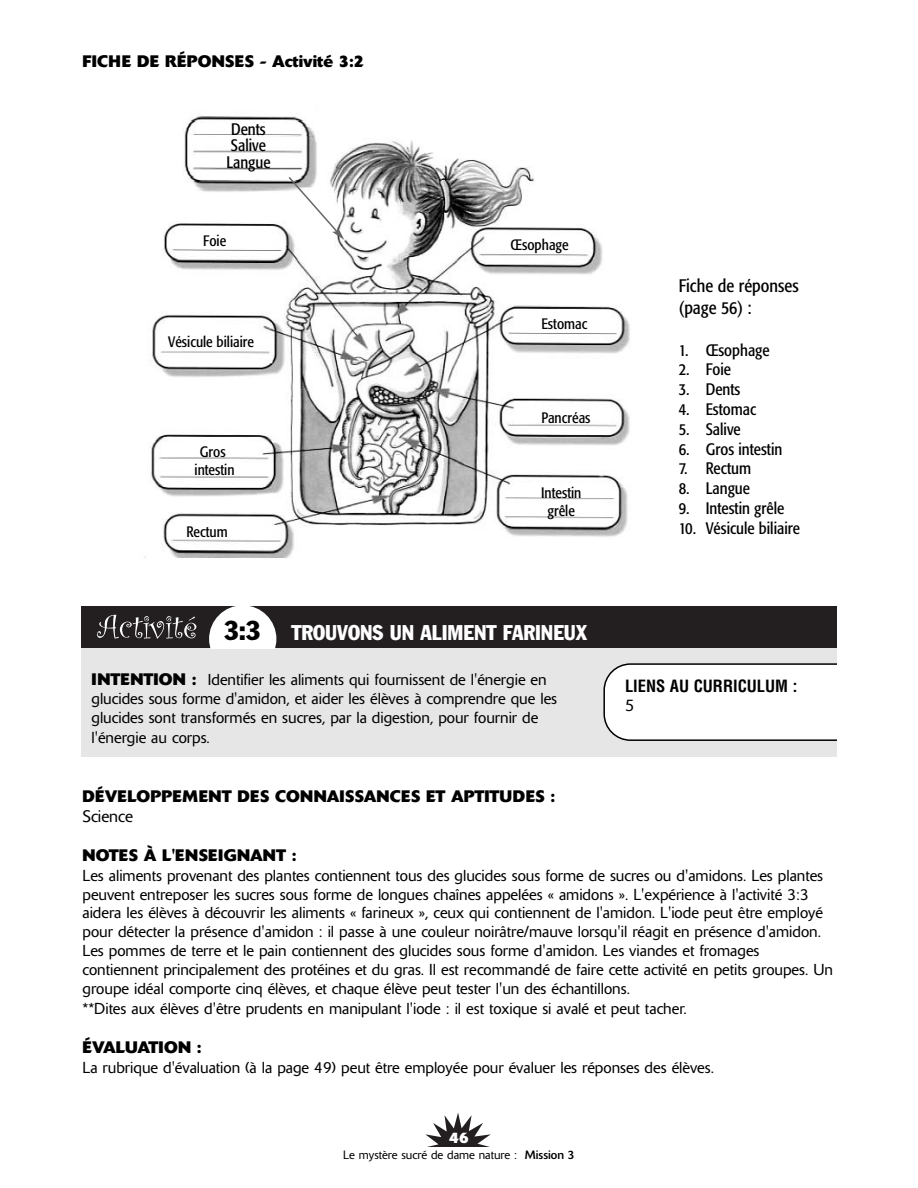
<style>
.page{position:relative;width:918px;height:1188px;background:#fff}
.page>*{position:absolute;margin:0;border:0;box-sizing:border-box;transform-origin:0 0}
.t1{font:condensed 21px "Franklin Gothic";color:#fff}
.t2{font:condensed 18px/21.6px "Formata";color:#000}
.t3{font:condensed 16.5px/16.5px "Formata";color:#000}
.t4{font:700 16.5px "Delta";letter-spacing:.02em;color:#000}
.t5{font:700 16.5px "Delta";color:#000}
.t6{font:700 condensed 16.5px "Helvetica";color:#000}
.t7{font:300 16.5px "Delta";color:#000}
.t8{font:300 15.75px/19px "Delta";color:#000}
.t9{font:condensed 15px/18px "Formata";color:#000;text-align:center}
.t10{font:700 15px "Delta";color:#fff}
.t11{font:300 12px "Delta";color:#000}
.s1{font-size:27px;color:#000}
.s2{font-weight:700;font-size:16.5px}
.s3{font-weight:400}
</style>
<div class="page">
<svg style="left:425px;top:1113px;width:66px;height:34px"></svg>
<div style="left:81px;top:647px;width:756px;height:110px;background:#e6e6e6"></div>
<div style="left:81px;top:606px;width:756px;height:42px;background:#231f20"></div>
<svg style="left:209px;top:606px;width:67px;height:42px;background:#dcdbdb"></svg>
<svg style="left:97px;top:615px;width:99px;height:24px"></svg>
<svg style="left:603px;top:663px;width:234px;height:78px;background:#f3f3f3"></svg>
<img style="left:144px;top:116px;width:486px;height:442px">
<svg style="left:287px;top:175px;width:57px;height:65px"></svg>
<p class="t5" style="left:82px;top:55px;width:283px">FICHE DE RÉPONSES - Activité 3:2</p>
<p class="t3" style="left:226px;top:122px;width:46px">Dents<br>Salive<br>Langue</p>
<p class="t9" style="left:203px;top:233px;width:24px">Foie</p>
<p class="t9" style="left:168px;top:334px;width:87px">Vésicule biliaire</p>
<p class="t9" style="left:195px;top:443px;width:41px">Gros intestin</p>
<p class="t9" style="left:186px;top:524px;width:43px">Rectum</p>
<p class="t9" style="left:511px;top:237px;width:60px">Œsophage</p>
<p class="t9" style="left:541px;top:315px;width:47px">Estomac</p>
<p class="t9" style="left:541px;top:410px;width:51px">Pancréas</p>
<p class="t9" style="left:541px;top:485px;width:42px">Intestin grêle</p>
<h1 class="t1" style="left:224px;top:625px;width:364px"><span class="s1">3:3</span> TROUVONS UN ALIMENT FARINEUX</h1>
<p class="t8" style="left:91px;top:672px;width:467px"><span class="s2">INTENTION :</span> Identifier les aliments qui fournissent de l'énergie en glucides sous forme d'amidon, et aider les élèves à comprendre que les glucides sont transformés en sucres, par la digestion, pour fournir de l'énergie au corps.</p>
<p class="t2" style="left:679px;top:276px;width:121px">Fiche de réponses (page 56) :</p>
<p class="t3" style="left:679px;top:343px;width:92px">1. Œsophage</p>
<p class="t3" style="left:679px;top:363px;width:54px">2. Foie</p>
<p class="t3" style="left:679px;top:382px;width:63px">3. Dents</p>
<p class="t3" style="left:679px;top:402px;width:79px">4. Estomac</p>
<p class="t3" style="left:679px;top:422px;width:64px">5. Salive</p>
<p class="t3" style="left:679px;top:442px;width:105px">6. Gros intestin</p>
<p class="t3" style="left:679px;top:462px;width:74px">7. Rectum</p>
<p class="t3" style="left:679px;top:481px;width:73px">8. Langue</p>
<p class="t3" style="left:679px;top:501px;width:107px">9. Intestin grêle</p>
<p class="t3" style="left:679px;top:521px;width:123px">10. Vésicule biliaire</p>
<p class="t6" style="left:625px;top:679px;width:174px">LIENS AU CURRICULUM :</p>
<p class="t7" style="left:625px;top:699px;width:11px">5</p>
<p class="t4" style="left:82px;top:790px;width:474px">DÉVELOPPEMENT DES CONNAISSANCES ET APTITUDES :</p>
<p class="t7" style="left:82px;top:810px;width:52px">Science</p>
<p class="t4" style="left:82px;top:850px;width:215px">NOTES À L'ENSEIGNANT :</p>
<p class="t8" style="left:82px;top:867px;width:752px">Les aliments provenant des plantes contiennent tous des glucides sous forme de sucres ou d'amidons. Les plantes peuvent entreposer les sucres sous forme de longues chaînes appelées « amidons ». L'expérience à l'activité 3:3 aidera les élèves à découvrir les aliments « farineux », ceux qui contiennent de l'amidon. L'iode peut être employé pour détecter la présence d'amidon : il passe à une couleur noirâtre/mauve lorsqu'il réagit en présence d'amidon.<br>Les pommes de terre et le pain contiennent des glucides sous forme d'amidon. Les viandes et fromages contiennent principalement des protéines et du gras. Il est recommandé de faire cette activité en petits groupes. Un groupe idéal comporte cinq élèves, et chaque élève peut tester l'un des échantillons.<br>**Dites aux élèves d'être prudents en manipulant l'iode : il est toxique si avalé et peut tacher.</p>
<p class="t5" style="left:82px;top:1041px;width:121px">ÉVALUATION :</p>
<p class="t8" style="left:82px;top:1059px;width:633px">La rubrique d'évaluation (à la page 49) peut être employée pour évaluer les réponses des élèves.</p>
<p class="t10" style="left:450px;top:1133px;width:20px">46</p>
<p class="t11" style="left:343px;top:1151px;width:233px">Le mystère sucré de dame nature : <span class="s3">Mission 3</span></p>
</div>
